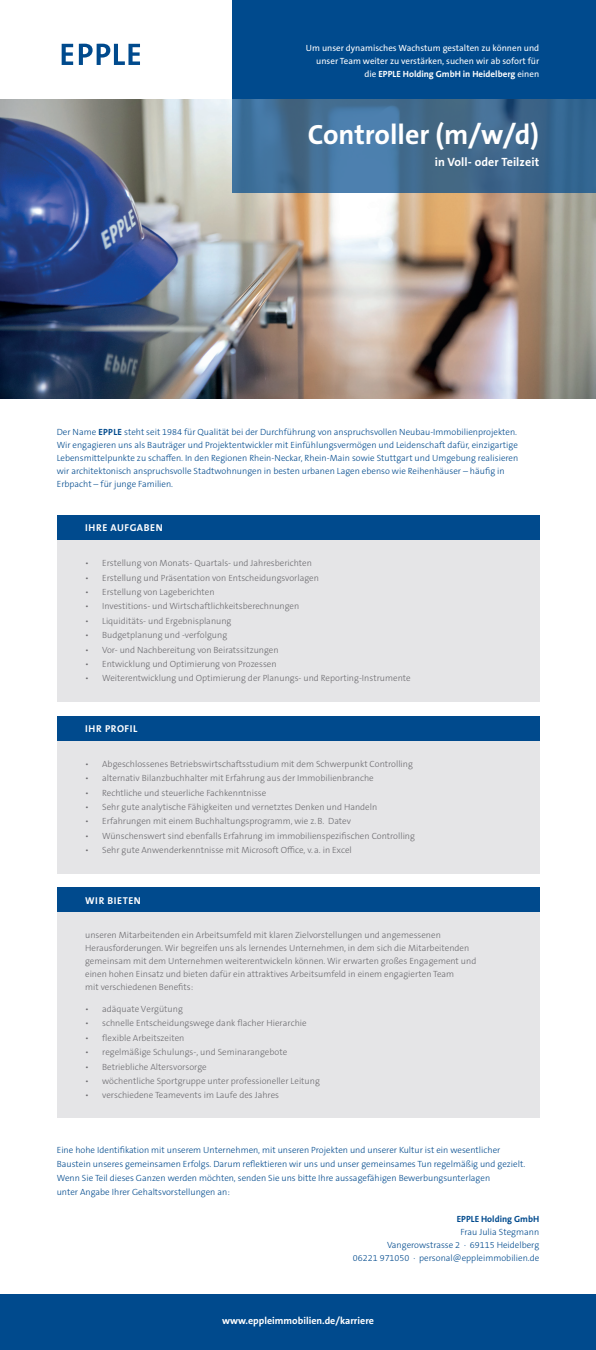
<style>
.page{position:relative;width:596px;height:1350px;background:#fff}
.page>*{position:absolute;margin:0;border:0;box-sizing:border-box;transform-origin:0 0}
.t1{font:700 28px "The Sans B W7";color:#fff}
.t2{font:700 12px "The Sans B W7";letter-spacing:.01em;color:#fff}
.t3{font:700 10px "The Sans B W7";color:#fff}
.t4{font:700 10px "The Sans B W7";letter-spacing:.055em;color:#fff}
.t5{font:700 10px "The Sans B W7";letter-spacing:.06em;color:#fff}
.t6{font:300 9px/13px "The Sans B W3";color:#6c6b6f}
.t7{font:300 9px/13px "The Sans B W3";color:#004a8d}
.t8{font:9px/13px "The Sans B W5 Plain";color:#fff;text-align:right}
.t9{font:700 9px "The Sans B W7";color:#fff}
.t10{font:700 9px "The Sans B W7";color:#004a8d}
.s1{font-family:"The Sans B W5 Plain";font-weight:400}
.s2{font-family:"The Sans B W7";font-weight:700}
</style>
<div class="page">
<div style="left:232px;top:0;width:363px;height:99px;background:#004a8d"></div>
<img style="left:0;top:99px;width:595px;height:299px">
<div style="left:57px;top:887px;width:482px;height:231px;background:#e5e5e7"></div>
<svg style="left:232px;top:99px;width:363px;height:94px;background:#406c93"></svg>
<div style="left:0;top:1293px;width:595px;height:56px;background:#004a8d"></div>
<div style="left:57px;top:716px;width:482px;height:157px;background:#e5e5e7"></div>
<div style="left:57px;top:716px;width:482px;height:24px;background:#004a8d"></div>
<div style="left:57px;top:515px;width:482px;height:186px;background:#e5e5e7"></div>
<div style="left:57px;top:515px;width:482px;height:24px;background:#004a8d"></div>
<div style="left:57px;top:887px;width:482px;height:24px;background:#004a8d"></div>
<svg style="left:62px;top:44px;width:78px;height:21px"></svg>
<p class="t8" style="left:306px;top:41px;width:235px">Um unser dynamisches Wachstum gestalten zu können und unser Team weiter zu verstärken, suchen wir ab sofort für</p>
<p class="t9" style="left:364px;top:68px;width:176px"><span class="s1">die</span> EPPLE Holding GmbH in Heidelberg <span class="s1">einen</span></p>
<h1 class="t1" style="left:307px;top:117px;width:233px">Controller (m/w/d)</h1>
<h2 class="t2" style="left:434px;top:154px;width:106px">in Voll- oder Teilzeit</h2>
<p class="t7" style="left:57px;top:425px;width:463px">Der Name <span class="s2">EPPLE</span> steht seit 1984 für Qualität bei der Durchführung von anspruchsvollen Neubau-Immobilienprojekten.<br>Wir engagieren uns als Bauträger und Projektentwickler mit Einfühlungsvermögen und Leidenschaft dafür, einzigartige Lebensmittelpunkte zu schaffen. In den Regionen Rhein-Neckar, Rhein-Main sowie Stuttgart und Umgebung realisieren wir architektonisch anspruchsvolle Stadtwohnungen in besten urbanen Lagen ebenso wie Reihenhäuser – häufig in Erbpacht – für junge Familien.</p>
<p class="t5" style="left:85px;top:521px;width:79px">IHRE AUFGABEN</p>
<p class="t6" style="left:85px;top:556px;width:228px">• Erstellung von Monats- Quartals- und Jahresberichten</p>
<p class="t6" style="left:85px;top:571px;width:235px">• Erstellung und Präsentation von Entscheidungsvorlagen</p>
<p class="t6" style="left:85px;top:585px;width:131px">• Erstellung von Lageberichten</p>
<p class="t6" style="left:85px;top:600px;width:215px">• Investitions- und Wirtschaftlichkeitsberechnungen</p>
<p class="t6" style="left:85px;top:614px;width:148px">• Liquiditäts- und Ergebnisplanung</p>
<p class="t6" style="left:85px;top:628px;width:143px">• Budgetplanung und -verfolgung</p>
<p class="t6" style="left:85px;top:643px;width:195px">• Vor- und Nachbereitung von Beiratssitzungen</p>
<p class="t6" style="left:85px;top:657px;width:193px">• Entwicklung und Optimierung von Prozessen</p>
<p class="t6" style="left:85px;top:672px;width:327px">• Weiterentwicklung und Optimierung der Planungs- und Reporting-Instrumente</p>
<p class="t4" style="left:85px;top:722px;width:54px">IHR PROFIL</p>
<p class="t6" style="left:85px;top:757px;width:329px">• Abgeschlossenes Betriebswirtschaftsstudium mit dem Schwerpunkt Controlling</p>
<p class="t6" style="left:85px;top:771px;width:290px">• alternativ Bilanzbuchhalter mit Erfahrung aus der Immobilienbranche</p>
<p class="t6" style="left:85px;top:786px;width:182px">• Rechtliche und steuerliche Fachkenntnisse</p>
<p class="t6" style="left:85px;top:800px;width:293px">• Sehr gute analytische Fähigkeiten und vernetztes Denken und Handeln</p>
<p class="t6" style="left:85px;top:815px;width:267px">• Erfahrungen mit einem Buchhaltungsprogramm, wie z. B. Datev</p>
<p class="t6" style="left:85px;top:829px;width:331px">• Wünschenswert sind ebenfalls Erfahrung im immobilienspezifischen Controlling</p>
<p class="t6" style="left:85px;top:843px;width:268px">• Sehr gute Anwenderkenntnisse mit Microsoft Office, v. a. in Excel</p>
<p class="t4" style="left:85px;top:893px;width:57px">WIR BIETEN</p>
<p class="t6" style="left:85px;top:928px;width:392px">unseren Mitarbeitenden ein Arbeitsumfeld mit klaren Zielvorstellungen und angemessenen Herausforderungen. Wir begreifen uns als lernendes Unternehmen, in dem sich die Mitarbeitenden gemeinsam mit dem Unternehmen weiterentwickeln können. Wir erwarten großes Engagement und einen hohen Einsatz und bieten dafür ein attraktives Arbeitsumfeld in einem engagierten Team<br>mit verschiedenen Benefits:</p>
<p class="t6" style="left:85px;top:1002px;width:99px">• adäquate Vergütung</p>
<p class="t6" style="left:85px;top:1016px;width:223px">• schnelle Entscheidungswege dank flacher Hierarchie</p>
<p class="t6" style="left:85px;top:1031px;width:101px">• flexible Arbeitszeiten</p>
<p class="t6" style="left:85px;top:1045px;width:203px">• regelmäßige Schulungs-, und Seminarangebote</p>
<p class="t6" style="left:85px;top:1060px;width:123px">• Betriebliche Altersvorsorge</p>
<p class="t6" style="left:85px;top:1074px;width:236px">• wöchentliche Sportgruppe unter professioneller Leitung</p>
<p class="t6" style="left:85px;top:1088px;width:195px">• verschiedene Teamevents im Laufe des Jahres</p>
<p class="t7" style="left:57px;top:1142px;width:469px;line-height:14px">Eine hohe Identifikation mit unserem Unternehmen, mit unseren Projekten und unserer Kultur ist ein wesentlicher Baustein unseres gemeinsamen Erfolgs. Darum reflektieren wir uns und unser gemeinsames Tun regelmäßig und gezielt.<br>Wenn Sie Teil dieses Ganzen werden möchten, senden Sie uns bitte Ihre aussagefähigen Bewerbungsunterlagen<br>unter Angabe Ihrer Gehaltsvorstellungen an:</p>
<p class="t10" style="left:456px;top:1213px;width:84px">EPPLE Holding GmbH</p>
<p class="t7" style="left:353px;top:1225px;width:188px;text-align:right">Frau Julia Stegmann<br>Vangerowstrasse 2 . 69115 Heidelberg<br>06221 971050 . personal@eppleimmobilien.de</p>
<p class="t3" style="left:222px;top:1314px;width:153px">www.eppleimmobilien.de/karriere</p>
</div>
